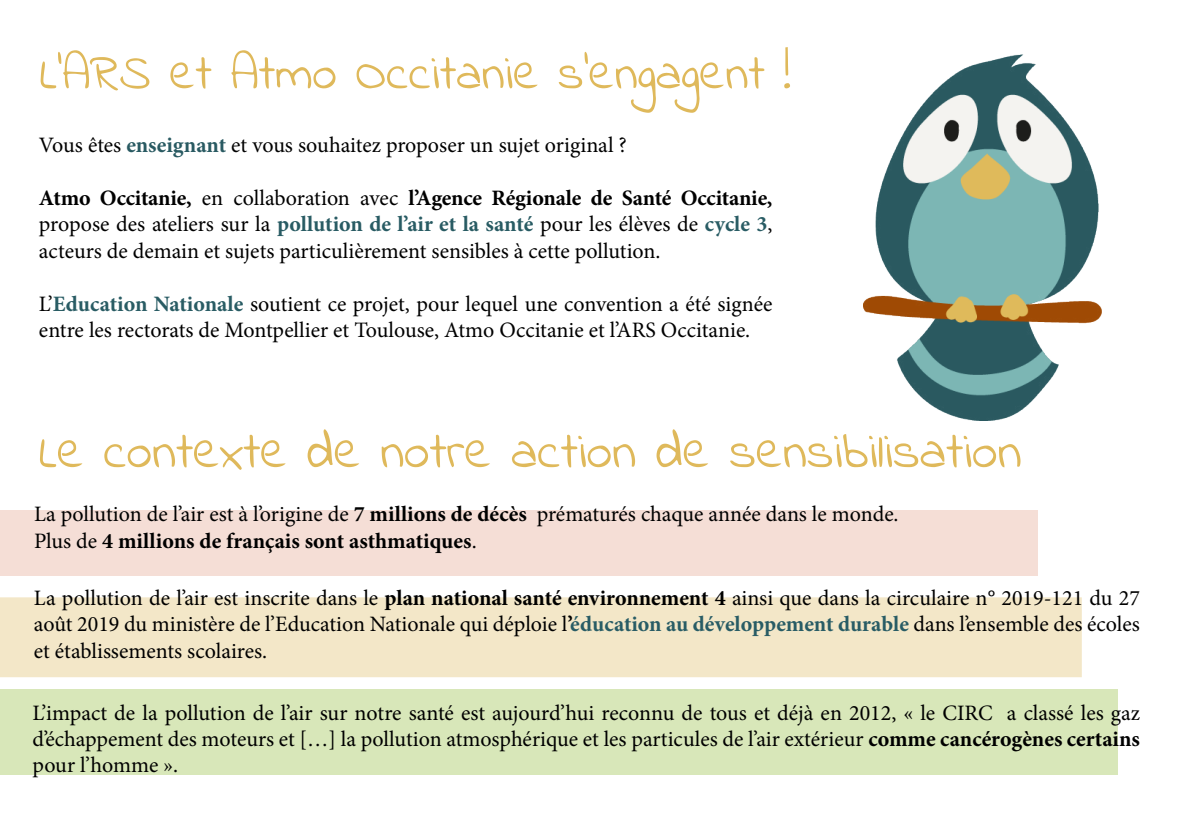
<style>
.page{position:relative;width:1191px;height:840px;background:#fff}
.page>*{position:absolute;margin:0;border:0;box-sizing:border-box;transform-origin:0 0}
.t1{font:52px "Indie Flower";color:#dfb95b}
.t2{font:50px "Indie Flower";color:#dfb95b}
.t3{font:22px/26.4px "Minion Pro";color:#000;text-align:justify}
.s1{font-weight:700;color:#295a62}
.s2{font-weight:700}
.s3{font-weight:700;color:#285b63}
.s4{font-weight:700;color:#295c64}
.s5{font-weight:700;color:#285c65}
</style>
<div class="page">
<div style="left:0;top:689px;width:1117px;height:85px;background:#d8e7b9"></div>
<div style="left:1px;top:598px;width:1079px;height:77px;background:#f3e7c8"></div>
<div style="left:0;top:597px;width:1081px;height:79px;border:2px solid #f3e7c8"></div>
<div style="left:0;top:510px;width:1037px;height:65px;background:#f5ded6"></div>
<img style="left:863px;top:55px;width:238px;height:365px">
<h2 class="t2" style="left:40px;top:40px;width:752px">L’ARS et Atmo Occitanie s’engagent !</h2>
<p class="t3" style="left:39px;top:132px;width:589px">Vous êtes <span class="s1">enseignant</span> et vous souhaitez proposer un sujet original ?</p>
<p class="t3" style="left:39px;top:184px;width:735px"><span class="s2">Atmo Occitanie,</span> en collaboration avec <span class="s2">l’Agence Régionale de Santé Occitanie, </span>propose des ateliers sur la <span class="s3">pollution de l’air et la santé</span> pour les élèves de <span class="s4">cycle 3</span>, acteurs de demain et sujets particulièrement sensibles à cette pollution.</p>
<p class="t3" style="left:39px;top:290px;width:735px">L’<span class="s4">Education Nationale</span> soutient ce projet, pour lequel une convention a été signée entre les rectorats de Montpellier et Toulouse, Atmo Occitanie et l’ARS Occitanie.</p>
<h1 class="t1" style="left:39px;top:416px;width:984px">Le contexte de notre action de sensibilisation</h1>
<p class="t3" style="left:34px;top:500px;width:866px">La pollution de l’air est à l’origine de <span class="s2">7 millions de décès</span> prématurés chaque année dans le monde.<br>Plus de <span class="s2">4 millions de français sont asthmatiques</span>.</p>
<p class="t3" style="left:34px;top:584px;width:1107px">La pollution de l’air est inscrite dans le <span class="s2">plan national santé environnement 4</span> ainsi que dans la circulaire n° 2019-121 du 27 août 2019 du ministère de l’Education Nationale qui déploie l<span class="s2">’</span><span class="s5">éducation au développement durable</span> dans l’ensemble des écoles et établissements scolaires.</p>
<p class="t3" style="left:33px;top:699px;width:1109px">L’impact de la pollution de l’air sur notre santé est aujourd’hui reconnu de tous et déjà en 2012, « le CIRC a classé les gaz d’échappement des moteurs et […] la pollution atmosphérique et les particules de l’air extérieur <span class="s2">comme cancérogènes certains </span>pour l’homme ».</p>
</div>
